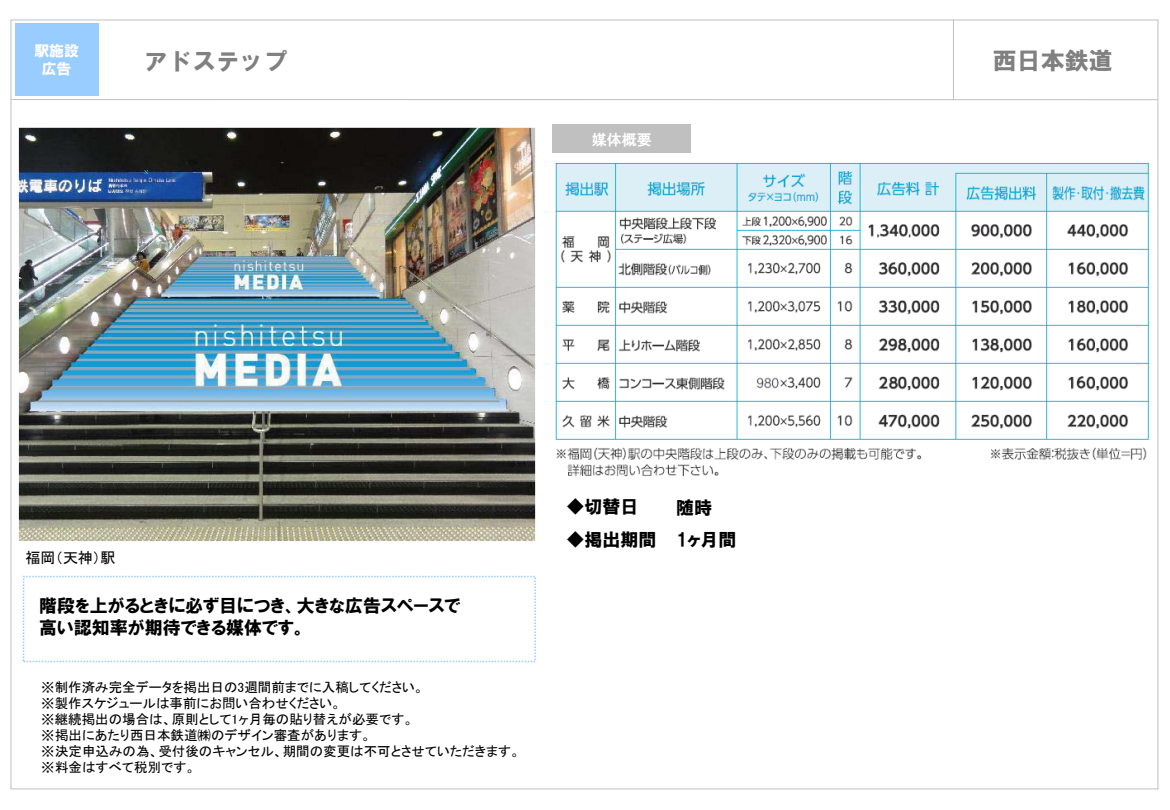
<style>
.page{position:relative;width:1170px;height:810px;background:#fff}
.page>*{position:absolute;margin:0;border:0;box-sizing:border-box;transform-origin:0 0}
.t1{font:24px "HGS Soei Kakugothic UB";color:#808080}
.t2{font:18px/21.6px "HGP Soei Kakugothic UB";color:#000}
.t3{font:15px "MS P Gothic";color:#000}
.t4{font:15px/18px "HGP Soei Kakugothic UB";color:#fff;text-align:center}
.t5{font:15px "HGP Gothic E";color:#fff}
.t6{font:13.5px/16px "MS P Gothic";color:#000}
.s1{font-family:"MS Gothic"}
</style>
<div class="page">
<div style="left:553px;top:124px;width:138px;height:29px;background:#c0c0c0"></div>
<div style="left:23px;top:576px;width:513px;height:86px;border:2px dashed #9cf"></div>
<hr style="left:11px;top:99px;width:1147px;height:1px;background:#c0c0c0">
<hr style="left:953px;top:20px;width:1px;height:80px;background:#c0c0c0">
<div style="left:15px;top:23px;width:84px;height:73px;background:#9cf"></div>
<img style="left:19px;top:128px;width:516px;height:413px">
<img style="left:555px;top:162px;width:594px;height:314px">
<p class="t4" style="left:34px;top:42px;width:46px">駅施設広告</p>
<h1 class="t1" style="left:145px;top:50px;width:145px">アドステップ</h1>
<h1 class="t1" style="left:993px;top:48px;width:121px">西日本鉄道</h1>
<p class="t5" style="left:592px;top:132px;width:61px">媒体概要</p>
<p class="t3" style="left:26px;top:550px;width:91px">福岡（天神）駅</p>
<h2 class="t2" style="left:567px;top:496px;width:74px">◆切替日</h2>
<h2 class="t2" style="left:567px;top:529px;width:91px">◆掲出期間</h2>
<h2 class="t2" style="left:676px;top:491px;width:62px;line-height:32.4px">随時<br>1ヶ月間</h2>
<h2 class="t2" style="left:39px;top:595px;width:423px">階段を上がるときに必ず目につき、大きな広告スペースで高い認知率が期待できる媒体です。</h2>
<p class="t6" style="left:41px;top:679px;width:480px">※制作済み完全データを掲出日の3週間前までに入稿してください。<br>※製作スケジュールは事前にお問い合わせください。<br>※継続掲出の場合は、原則として1ヶ月毎の貼り替えが必要です。<br><span class="s1">※</span>掲出にあたり西日本鉄道㈱のデザイン審査があります。<br><span class="s1">※</span>決定申込みの為、受付後のキャンセル、期間の変更は不可とさせていただきます。<span class="s1">※</span>料金はすべて税別です。</p>
</div>
